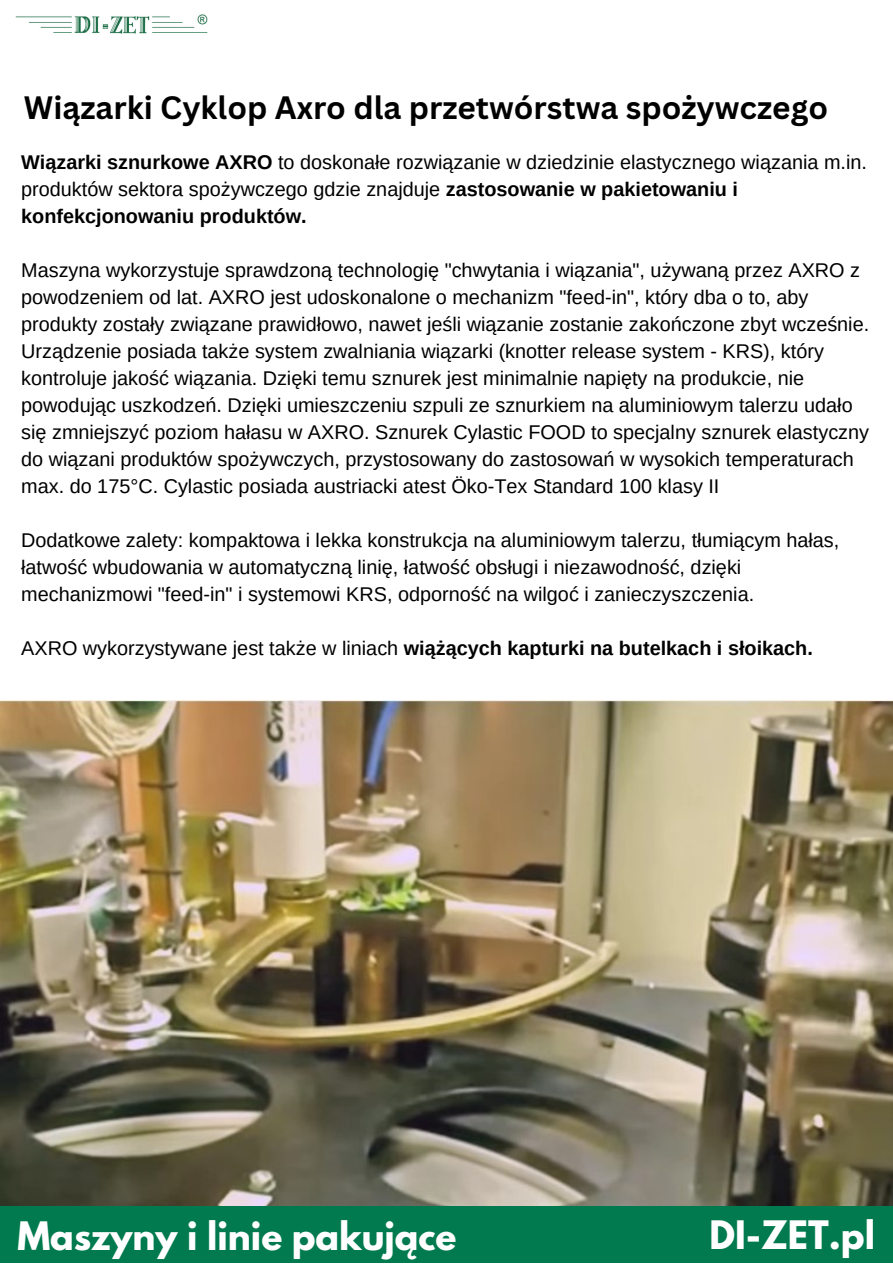
<style>
.page{position:relative;width:893px;height:1264px;background:#fff}
.page>*{position:absolute;margin:0;border:0;box-sizing:border-box;transform-origin:0 0}
.t1{font:700 34.8px "League Spartan";color:#fff}
.t2{font:700 31.5px "Canva Sans";color:#000}
.t3{font:19.8px/27px "Arimo";color:#000}
.t4{font:700 19.8px "Arimo";color:#000}
.s1{font-weight:700}
.s2{font-weight:400}
</style>
<div class="page">
<img style="left:0;top:700px;width:892px;height:506px">
<div style="left:0;top:1206px;width:892px;height:56px;background:#007a4e"></div>
<img style="left:15px;top:14px;width:193px;height:20px">
<p class="t2" style="left:24px;top:85px;width:805px">Wiązarki Cyklop Axro dla przetwórstwa spożywczego</p>
<p class="t3" style="left:21px;top:148px;width:847px"><span class="s1">Wiązarki sznurkowe AXRO</span> to doskonałe rozwiązanie w dziedzinie elastycznego wiązania m.in. produktów sektora spożywczego gdzie znajduje <span class="s1">zastosowanie w pakietowaniu i konfekcjonowaniu produktów.</span></p>
<p class="t3" style="left:21px;top:256px;width:849px">Maszyna wykorzystuje sprawdzoną technologię "chwytania i wiązania", używaną przez AXRO z powodzeniem od lat. AXRO jest udoskonalone o mechanizm "feed-in", który dba o to, aby produkty zostały związane prawidłowo, nawet jeśli wiązanie zostanie zakończone zbyt wcześnie.</p>
<p class="t3" style="left:21px;top:337px;width:849px">Urządzenie posiada także system zwalniania wiązarki (knotter release system - KRS), który kontroluje jakość wiązania. Dzięki temu sznurek jest minimalnie napięty na produkcie, nie powodując uszkodzeń. Dzięki umieszczeniu szpuli ze sznurkiem na aluminiowym talerzu udało się zmniejszyć poziom hałasu w AXRO. Sznurek Cylastic FOOD to specjalny sznurek elastyczny do wiązani produktów spożywczych, przystosowany do zastosowań w wysokich temperaturach max. do 175°C. Cylastic posiada austriacki atest Öko-Tex Standard 100 klasy II</p>
<p class="t3" style="left:21px;top:526px;width:819px">Dodatkowe zalety: kompaktowa i lekka konstrukcja na aluminiowym talerzu, tłumiącym hałas, łatwość wbudowania w automatyczną linię, łatwość obsługi i niezawodność, dzięki mechanizmowi "feed-in" i systemowi KRS, odporność na wilgoć i zanieczyszczenia.</p>
<p class="t4" style="left:21px;top:637px;width:793px"><span class="s2">AXRO wykorzystywane jest także w liniach</span> wiążących kapturki na butelkach i słoikach.</p>
<p class="t1" style="left:17px;top:1218px;width:440px">Maszyny i linie pakujące</p>
<p class="t1" style="left:709px;top:1217px;width:167px">DI-ZET.pl</p>
</div>
